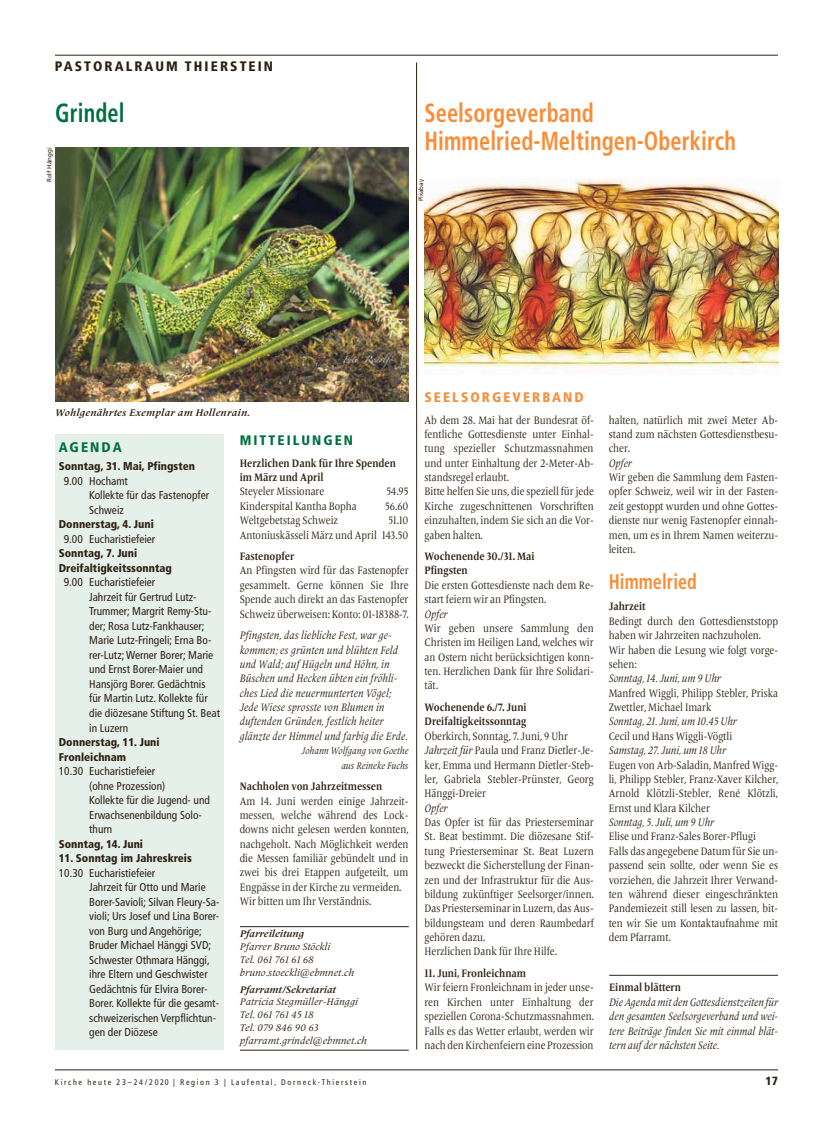
<style>
.page{position:relative;width:833px;height:1134px;background:#fff}
.page>*{position:absolute;margin:0;border:0;box-sizing:border-box;transform-origin:0 0}
.t1{font:700 condensed 26.25px/28.8px "Frutiger";letter-spacing:.005em;color:#f98d37;scale:.85 1}
.t2{font:700 condensed 26.25px "Frutiger";letter-spacing:.005em;color:#006f41;scale:.85 1}
.t3{font:700 condensed 21.25px "Frutiger";letter-spacing:.005em;color:#f98d37;scale:.85 1}
.t4{font:900 condensed 13.88px "Frutiger";letter-spacing:.15em;color:#006f41}
.t5{font:900 condensed 13.75px "Frutiger";letter-spacing:.15em;color:#2e2113}
.t6{font:900 condensed 13.75px "Frutiger";letter-spacing:.15em;color:#f98d37}
.t7{font:900 condensed 13.75px "Frutiger";letter-spacing:.15em;color:#006f41}
.t8{font:900 condensed 11.88px "Frutiger";color:#2e2113}
.t9{font:condensed 11.38px/14.5px "Frutiger";color:#2e2113}
.t10{font:11.25px/14.4px "Frutiger Serif LT Pro";color:#2e2113;scale:.85 1}
.t11{font:italic 11.25px/14.4px "Frutiger Serif LT Pro";letter-spacing:.01em;color:#2e2113;text-align:justify;scale:.85 1}
.t12{font:700 11.25px/14.4px "Frutiger Serif LT Pro";color:#2e2113;scale:.85 1}
.t13{font:900 condensed 11.25px/14.5px "Frutiger";color:#2e2113}
.t14{font:italic 10px/12.9px "Frutiger Serif LT Pro";color:#2e2113}
.t15{font:italic 10px/14.4px "Frutiger Serif LT Pro";color:#2e2113;text-align:right;scale:.85 1}
.t16{font:italic 700 10px "Frutiger Serif LT Pro";letter-spacing:.025em;color:#2e2113}
.t17{font:italic 700 10px "Frutiger Serif LT Pro";color:#2e2113}
.t18{font:condensed 8.12px "Frutiger";letter-spacing:.2em;color:#2e2113}
.t19{font:6.25px "Frutiger";color:#2e2113}
.s1{font-style:italic}
</style>
<div class="page">
<hr style="left:55px;top:1070px;width:723px;height:1px;background:#2e2113">
<hr style="left:55px;top:55px;width:723px;height:1px;background:#2e2113">
<img style="left:424px;top:178px;width:354px;height:194px">
<hr style="left:609px;top:975px;width:169px;height:1px;background:#2e2113">
<img style="left:55px;top:148px;width:354px;height:254px">
<hr style="left:240px;top:926px;width:169px;height:1px;background:#2e2113">
<hr style="left:240px;top:1050px;width:169px;height:1px;background:#2e2113">
<hr style="left:416px;top:62px;width:1px;height:987px;background:#2e2113">
<div style="left:55px;top:434px;width:169px;height:615px;background:#e6f0ea"></div>
<p class="t5" style="left:55px;top:58px;width:220px">PASTORALRAUM THIERSTEIN</p>
<h1 class="t2" style="left:55px;top:97px;width:83px">Grindel</h1>
<p class="t19" style="left:46px;top:182px;width:36px;rotate:-90deg">Rolf Hänggi</p>
<h1 class="t1" style="left:424px;top:98px;width:368px">Seelsorgeverband<br>Himmelried-Meltingen-Oberkirch</h1>
<p class="t19" style="left:417px;top:201px;width:24px;rotate:-90deg">Pixabay</p>
<p class="t16" style="left:55px;top:407px;width:196px">Wohlgenährtes Exemplar am Hollenrain.</p>
<p class="t4" style="left:59px;top:439px;width:64px">AGENDA</p>
<p class="t13" style="left:59px;top:459px;width:138px">Sonntag, 31. Mai, Pfingsten</p>
<p class="t9" style="left:89px;top:473px;width:121px;text-indent:-26px">9.00 Hochamt<br>Kollekte für das Fastenopfer<br>Schweiz</p>
<p class="t13" style="left:59px;top:517px;width:96px">Donnerstag, 4. Juni</p>
<p class="t9" style="left:64px;top:532px;width:93px">9.00 Eucharistiefeier</p>
<p class="t13" style="left:59px;top:546px;width:115px">Sonntag, 7. Juni<br>Dreifaltigkeitssonntag</p>
<p class="t9" style="left:89px;top:575px;width:132px;text-indent:-26px">9.00 Eucharistiefeier<br>Jahrzeit für Gertrud Lutz-<br>Trummer; Margrit Remy-Stu&shy;der; Rosa Lutz-Fankhauser;<br>Marie Lutz-Fringeli; Erna Bo&shy;rer-Lutz;Werner Borer; Marie und Ernst Borer-Maier und<br>Hansjörg Borer. Gedächtnis für Martin Lutz. Kollekte für die diözesane Stiftung St. Beat in Luzern</p>
<p class="t13" style="left:59px;top:735px;width:102px">Donnerstag, 11. Juni<br>Fronleichnam</p>
<p class="t9" style="left:89px;top:764px;width:122px;text-indent:-30px">10.30 Eucharistiefeier<br>(ohne Prozession)<br>Kollekte für die Jugend- und<br>Erwachsenenbildung Solo&shy;thurn</p>
<p class="t13" style="left:59px;top:836px;width:86px">Sonntag, 14. Juni</p>
<p class="t13" style="left:59px;top:851px;width:134px">11. Sonntag im Jahreskreis</p>
<p class="t9" style="left:89px;top:865px;width:132px;text-indent:-30px">10.30 Eucharistiefeier<br>Jahrzeit für Otto und Marie<br>Borer-Savioli; Silvan Fleury-Sa&shy;violi; Urs Josef und Lina Borer&shy;von Burg und Angehörige;<br>Bruder Michael Hänggi SVD;<br>Schwester Othmara Hänggi, ihre Eltern und Geschwister<br>Gedächtnis für Elvira Borer-<br>Borer. Kollekte für die gesamt&shy;schweizerischen Verpflichtun&shy;gen der Diözese</p>
<p class="t7" style="left:240px;top:432px;width:115px">MITTEILUNGEN</p>
<p class="t12" style="left:240px;top:456px;width:185px">Herzlichen Dank für Ihre Spenden im März und April</p>
<p class="t10" style="left:240px;top:485px;width:101px">Steyeler Missionare</p>
<p class="t10" style="left:386px;top:485px;width:27px">54.95</p>
<p class="t10" style="left:240px;top:499px;width:139px">Kinderspital Kantha Bopha</p>
<p class="t10" style="left:385px;top:499px;width:29px">56.60</p>
<p class="t10" style="left:240px;top:513px;width:117px">Weltgebetstag Schweiz</p>
<p class="t10" style="left:240px;top:513px;width:200px;text-align:right">51.10<br>Antoniuskässeli März und April 143.50</p>
<p class="t12" style="left:240px;top:549px;width:66px">Fastenopfer</p>
<p class="t10" style="left:240px;top:564px;width:200px;text-align:justify">An Pfingsten wird für das Fastenopfer gesammelt. Gerne können Sie Ihre Spende auch direkt an das Fastenopfer Schweiz überweisen: Konto: 01-18388-7.</p>
<p class="t11" style="left:240px;top:628px;width:199px;text-align:left">Pfingsten, das liebliche Fest, war ge&shy;kommen; es grünten und blühten Feld und Wald; auf Hügeln und Höhn, in Büschen und Hecken übten ein fröhli&shy;ches Lied die neuermunterten Vögel; Jede Wiese sprosste von Blumen in duftenden Gründen, festlich heiter glänzte der Himmel und farbig die Erde.</p>
<p class="t15" style="left:302px;top:744px;width:127px">Johann Wolfgang von Goethe aus Reineke Fuchs</p>
<p class="t12" style="left:240px;top:779px;width:169px">Nachholen von Jahrzeitmessen</p>
<p class="t10" style="left:240px;top:794px;width:200px">Am 14. Juni werden einige Jahrzeit&shy;messen, welche während des Lock&shy;downs nicht gelesen werden konnten, nachgeholt. Nach Möglichkeit werden die Messen familiär gebündelt und in zwei bis drei Etappen aufgeteilt, um Engpässe in der Kirche zu vermeiden.<br>Wir bitten um Ihr Verständnis.</p>
<p class="t17" style="left:240px;top:928px;width:66px">Pfarreileitung</p>
<p class="t14" style="left:240px;top:940px;width:116px">Pfarrer Bruno Stöckli<br>Tel. 061 761 61 68 bruno.stoeckli@ebmnet.ch</p>
<p class="t17" style="left:240px;top:983px;width:98px">Pfarramt/Sekretariat</p>
<p class="t14" style="left:240px;top:995px;width:128px">Patricia Stegmüller-Hänggi<br>Tel. 061 761 45 18<br>Tel. 079 846 90 63 pfarramt.grindel@ebmnet.ch</p>
<p class="t6" style="left:424px;top:389px;width:161px">SEELSORGEVERBAND</p>
<p class="t10" style="left:424px;top:413px;width:201px">Ab dem 28. Mai hat der Bundesrat öf&shy;fentliche Gottesdienste unter Einhal&shy;tung spezieller Schutzmassnahmen und unter Einhaltung der 2-Meter-Ab&shy;standsregel erlaubt.<br>Bitte helfen Sie uns, die speziell für jede Kirche zugeschnittenen Vorschriften einzuhalten, indem Sie sich an die Vor&shy;gaben halten.</p>
<p class="t12" style="left:424px;top:549px;width:131px">Wochenende 30./31. Mai<br>Pfingsten</p>
<p class="t10" style="left:424px;top:578px;width:201px">Die ersten Gottesdienste nach dem Re&shy;start feiern wir an Pfingsten.</p>
<p class="t11" style="left:424px;top:607px;width:29px">Opfer</p>
<p class="t10" style="left:424px;top:621px;width:201px;text-align:justify">Wir geben unsere Sammlung den Christen im Heiligen Land, welches wir an Ostern nicht berücksichtigen konn&shy;ten. Herzlichen Dank für Ihre Solidari&shy;tät.</p>
<p class="t12" style="left:424px;top:700px;width:122px">Wochenende 6./7. Juni<br>Dreifaltigkeitssonntag</p>
<p class="t10" style="left:424px;top:729px;width:201px">Oberkirch, Sonntag, 7. Juni, 9 Uhr <span class="s1">Jahrzeit für</span> Paula und Franz Dietler-Je&shy;ker, Emma und Hermann Dietler-Steb&shy;ler, Gabriela Stebler-Prünster, Georg Hänggi-Dreier</p>
<p class="t11" style="left:424px;top:801px;width:29px">Opfer</p>
<p class="t10" style="left:424px;top:815px;width:201px">Das Opfer ist für das Priesterseminar St. Beat bestimmt. Die diözesane Stif&shy;tung Priesterseminar St. Beat Luzern bezweckt die Sicherstellung der Finan&shy;zen und der Infrastruktur für die Aus&shy;bildung zukünftiger Seelsorger/innen.<br>Das Priesterseminar in Luzern, das Aus&shy;bildungsteam und deren Raumbedarf gehören dazu.<br>Herzlichen Dank für Ihre Hilfe.</p>
<p class="t12" style="left:424px;top:966px;width:121px">11. Juni, Fronleichnam</p>
<p class="t10" style="left:424px;top:980px;width:201px;text-align:justify">Wir feiern Fronleichnam in jeder unse&shy;ren Kirchen unter Einhaltung der speziellen Corona-Schutzmassnahmen.<br>Falls es das Wetter erlaubt, werden wir nach den Kirchenfeiern eine Prozession</p>
<p class="t10" style="left:609px;top:413px;width:201px;text-align:justify">halten, natürlich mit zwei Meter Ab&shy;stand zum nächsten Gottesdienstbesu&shy;cher.</p>
<p class="t11" style="left:609px;top:456px;width:29px">Opfer</p>
<p class="t10" style="left:609px;top:470px;width:201px;text-align:justify">Wir geben die Sammlung dem Fasten&shy;opfer Schweiz, weil wir in der Fasten&shy;zeit gestoppt wurden und ohne Gottes&shy;dienste nur wenig Fastenopfer einnah&shy;men, um es in Ihrem Namen weiterzu&shy;leiten.</p>
<h2 class="t3" style="left:609px;top:569px;width:105px">Himmelried</h2>
<p class="t12" style="left:609px;top:599px;width:45px">Jahrzeit</p>
<p class="t10" style="left:609px;top:614px;width:201px">Bedingt durch den Gottesdienststopp haben wir Jahrzeiten nachzuholen.<br>Wir haben die Lesung wie folgt vorge&shy;sehen:</p>
<p class="t11" style="left:609px;top:671px;width:133px">Sonntag, 14. Juni, um 9 Uhr</p>
<p class="t10" style="left:609px;top:686px;width:201px">Manfred Wiggli, Philipp Stebler, Priska<br>Zwettler, Michael Imark</p>
<p class="t11" style="left:609px;top:714px;width:152px">Sonntag, 21. Juni, um 10.45 Uhr</p>
<p class="t10" style="left:609px;top:729px;width:147px">Cecil und Hans Wiggli-Vögtli</p>
<p class="t11" style="left:609px;top:743px;width:139px">Samstag, 27. Juni, um 18 Uhr</p>
<p class="t10" style="left:609px;top:758px;width:201px;text-align:justify">Eugen von Arb-Saladin, Manfred Wigg&shy;li, Philipp Stebler, Franz-Xaver Kilcher, Arnold Klötzli-Stebler, René Klötzli, Ernst und Klara Kilcher</p>
<p class="t11" style="left:609px;top:815px;width:125px">Sonntag, 5. Juli, um 9 Uhr</p>
<p class="t10" style="left:609px;top:830px;width:201px">Elise und Franz-Sales Borer-Pflugi Falls das angegebene Datum für Sie un&shy;passend sein sollte, oder wenn Sie es vorziehen, die Jahrzeit Ihrer Verwand&shy;ten während dieser eingeschränkten Pandemiezeit still lesen zu lassen, bit&shy;ten wir Sie um Kontaktaufnahme mit dem Pfarramt.</p>
<p class="t12" style="left:609px;top:980px;width:86px">Einmal blättern</p>
<p class="t11" style="left:609px;top:995px;width:200px">Die Agenda mit den Gottesdienstzeiten für den gesamten Seelsorgeverband und wei&shy;tere Beiträge finden Sie mit einmal blät&shy;tern auf der nächsten Seite.</p>
<p class="t18" style="left:55px;top:1077px;width:313px">Kirche heute 23–24/2020 | Region 3 | Laufental, Dorneck-Thierstein</p>
<p class="t8" style="left:765px;top:1074px;width:14px">17</p>
</div>
